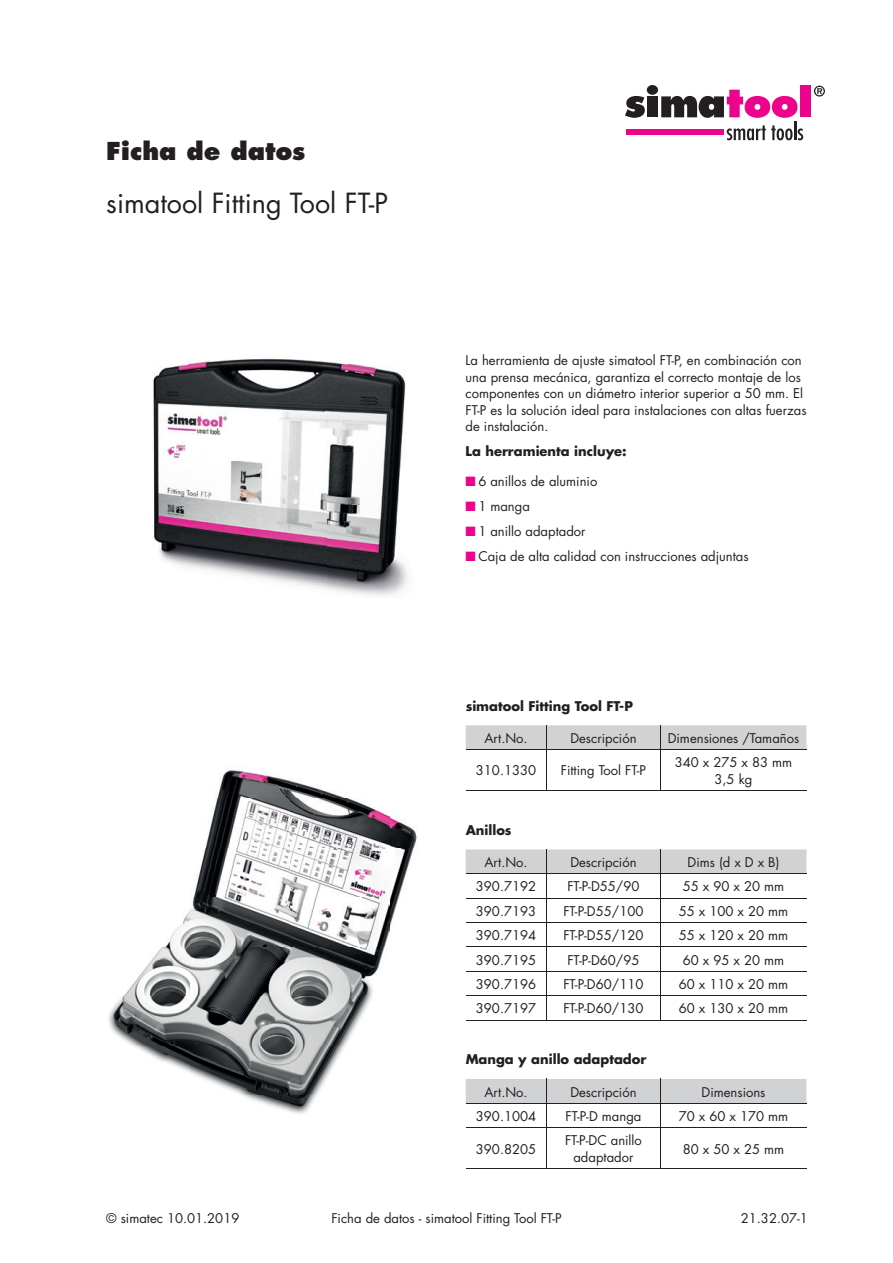
<style>
.page{position:relative;width:893px;height:1263px;background:#fff}
.page>*{position:absolute;margin:0;border:0;box-sizing:border-box;transform-origin:0 0}
.t1{font:27px "Futura Std";color:#231f20}
.t2{font:800 24px "Futura Std";color:#231f20}
.t3{font:13.05px/16.5px "Futura Std";color:#231f20;text-align:center}
.t4{font:700 13.05px "Futura Std";color:#231f20}
.s1{color:#ed028c}
</style>
<div class="page">
<img style="left:108px;top:770px;width:309px;height:344px">
<img style="left:153px;top:358px;width:255px;height:238px">
<div style="left:800px;top:85px;width:10px;height:32px;background:#ed028c"></div>
<svg style="left:625px;top:96px;width:20px;height:22px"></svg>
<div style="left:647px;top:96px;width:11px;height:21px;background:#231f20"></div>
<svg style="left:661px;top:90px;width:142px;height:50px"></svg>
<div style="left:626px;top:129px;width:98px;height:6px;background:#ed028c"></div>
<div style="left:647px;top:85px;width:11px;height:10px;background:#231f20;border-radius:50%"></div>
<svg style="left:814px;top:86px;width:11px;height:11px"></svg>
<div style="left:466px;top:725px;width:340px;height:24px;background:#d1d2d4"></div>
<hr style="left:466px;top:749px;width:80px;height:1px;background:#231f20">
<hr style="left:546px;top:749px;width:114px;height:1px;background:#231f20">
<hr style="left:546px;top:750px;width:1px;height:40px;background:#231f20">
<hr style="left:660px;top:749px;width:146px;height:1px;background:#231f20">
<hr style="left:660px;top:750px;width:1px;height:40px;background:#231f20">
<hr style="left:466px;top:790px;width:80px;height:1px;background:#231f20">
<hr style="left:546px;top:790px;width:114px;height:1px;background:#231f20">
<hr style="left:660px;top:790px;width:146px;height:1px;background:#231f20">
<svg style="left:466px;top:849px;width:340px;height:171px"></svg>
<hr style="left:466px;top:1020px;width:80px;height:1px;background:#231f20">
<hr style="left:546px;top:1020px;width:114px;height:1px;background:#231f20">
<hr style="left:660px;top:1020px;width:146px;height:1px;background:#231f20">
<svg style="left:466px;top:1079px;width:340px;height:48px"></svg>
<hr style="left:466px;top:1127px;width:80px;height:1px;background:#231f20">
<hr style="left:546px;top:1127px;width:114px;height:1px;background:#231f20">
<hr style="left:546px;top:1128px;width:1px;height:40px;background:#231f20">
<hr style="left:660px;top:1127px;width:146px;height:1px;background:#231f20">
<hr style="left:660px;top:1128px;width:1px;height:40px;background:#231f20">
<hr style="left:466px;top:1168px;width:80px;height:1px;background:#231f20">
<hr style="left:546px;top:1168px;width:114px;height:1px;background:#231f20">
<hr style="left:660px;top:1168px;width:146px;height:1px;background:#231f20">
<h2 class="t2" style="left:106px;top:136px;width:201px">Ficha de datos</h2>
<h1 class="t1" style="left:106px;top:186px;width:283px">simatool Fitting Tool FT-P</h1>
<p class="t3" style="left:466px;top:352px;width:342px;text-align:left">La herramienta de ajuste simatool FT-P, en combinación con una prensa mecánica, garantiza el correcto montaje de los componentes con un diámetro interior superior a 50 mm. El FT-P es la solución ideal para instalaciones con altas fuerzas de instalación.</p>
<p class="t4" style="left:466px;top:443px;width:163px">La herramienta incluye:</p>
<p class="t3" style="left:466px;top:473px;width:133px"><span class="s1">■</span> 6 anillos de aluminio</p>
<p class="t3" style="left:466px;top:498px;width:66px"><span class="s1">■</span> 1 manga</p>
<p class="t3" style="left:466px;top:523px;width:121px"><span class="s1">■</span> 1 anillo adaptador</p>
<p class="t3" style="left:466px;top:548px;width:284px"><span class="s1">■</span> Caja de alta calidad con instrucciones adjuntas</p>
<p class="t4" style="left:466px;top:697px;width:169px">simatool Fitting Tool FT-P</p>
<p class="t3" style="left:484px;top:730px;width:45px">Art.No.</p>
<p class="t3" style="left:570px;top:730px;width:68px">Descripción</p>
<p class="t3" style="left:668px;top:730px;width:133px">Dimensiones /Tamaños</p>
<p class="t3" style="left:476px;top:762px;width:62px">310.1330</p>
<p class="t3" style="left:561px;top:762px;width:87px">Fitting Tool FT-P</p>
<p class="t3" style="left:675px;top:754px;width:119px">340 x 275 x 83 mm<br>3,5 kg</p>
<p class="t4" style="left:466px;top:821px;width:47px">Anillos</p>
<p class="t3" style="left:484px;top:854px;width:45px">Art.No.</p>
<p class="t3" style="left:570px;top:854px;width:68px">Descripción</p>
<p class="t3" style="left:687px;top:854px;width:93px">Dims (d x D x B)</p>
<p class="t3" style="left:476px;top:878px;width:62px">390.7192</p>
<p class="t3" style="left:567px;top:878px;width:74px">FT-P-D55/90</p>
<p class="t3" style="left:683px;top:878px;width:103px">55 x 90 x 20 mm</p>
<p class="t3" style="left:476px;top:903px;width:62px">390.7193</p>
<p class="t3" style="left:563px;top:903px;width:82px">FT-P-D55/100</p>
<p class="t3" style="left:679px;top:903px;width:111px">55 x 100 x 20 mm</p>
<p class="t3" style="left:476px;top:927px;width:62px">390.7194</p>
<p class="t3" style="left:563px;top:927px;width:82px">FT-P-D55/120</p>
<p class="t3" style="left:679px;top:927px;width:111px">55 x 120 x 20 mm</p>
<p class="t3" style="left:476px;top:952px;width:62px">390.7195</p>
<p class="t3" style="left:567px;top:952px;width:74px">FT-P-D60/95</p>
<p class="t3" style="left:683px;top:952px;width:103px">60 x 95 x 20 mm</p>
<p class="t3" style="left:476px;top:976px;width:62px">390.7196</p>
<p class="t3" style="left:563px;top:976px;width:82px">FT-P-D60/110</p>
<p class="t3" style="left:679px;top:976px;width:111px">60 x 110 x 20 mm</p>
<p class="t3" style="left:476px;top:1000px;width:62px">390.7197</p>
<p class="t3" style="left:563px;top:1000px;width:82px">FT-P-D60/130</p>
<p class="t3" style="left:679px;top:1000px;width:111px">60 x 130 x 20 mm</p>
<p class="t4" style="left:466px;top:1051px;width:182px">Manga y anillo adaptador</p>
<p class="t3" style="left:484px;top:1083px;width:45px">Art.No.</p>
<p class="t3" style="left:570px;top:1083px;width:68px">Descripción</p>
<p class="t3" style="left:701px;top:1083px;width:66px">Dimensions</p>
<p class="t3" style="left:476px;top:1108px;width:62px">390.1004</p>
<p class="t3" style="left:565px;top:1108px;width:77px">FT-P-D manga</p>
<p class="t3" style="left:679px;top:1108px;width:111px">70 x 60 x 170 mm</p>
<p class="t3" style="left:476px;top:1140px;width:62px">390.8205</p>
<p class="t3" style="left:565px;top:1132px;width:78px">FT-P-DC anillo adaptador</p>
<p class="t3" style="left:683px;top:1140px;width:103px">80 x 50 x 25 mm</p>
<p class="t3" style="left:106px;top:1210px;width:135px">© simatec 10.01.2019</p>
<p class="t3" style="left:331px;top:1210px;width:232px">Ficha de datos - simatool Fitting Tool FT-P</p>
<p class="t3" style="left:741px;top:1210px;width:69px">21.32.07-1</p>
</div>
